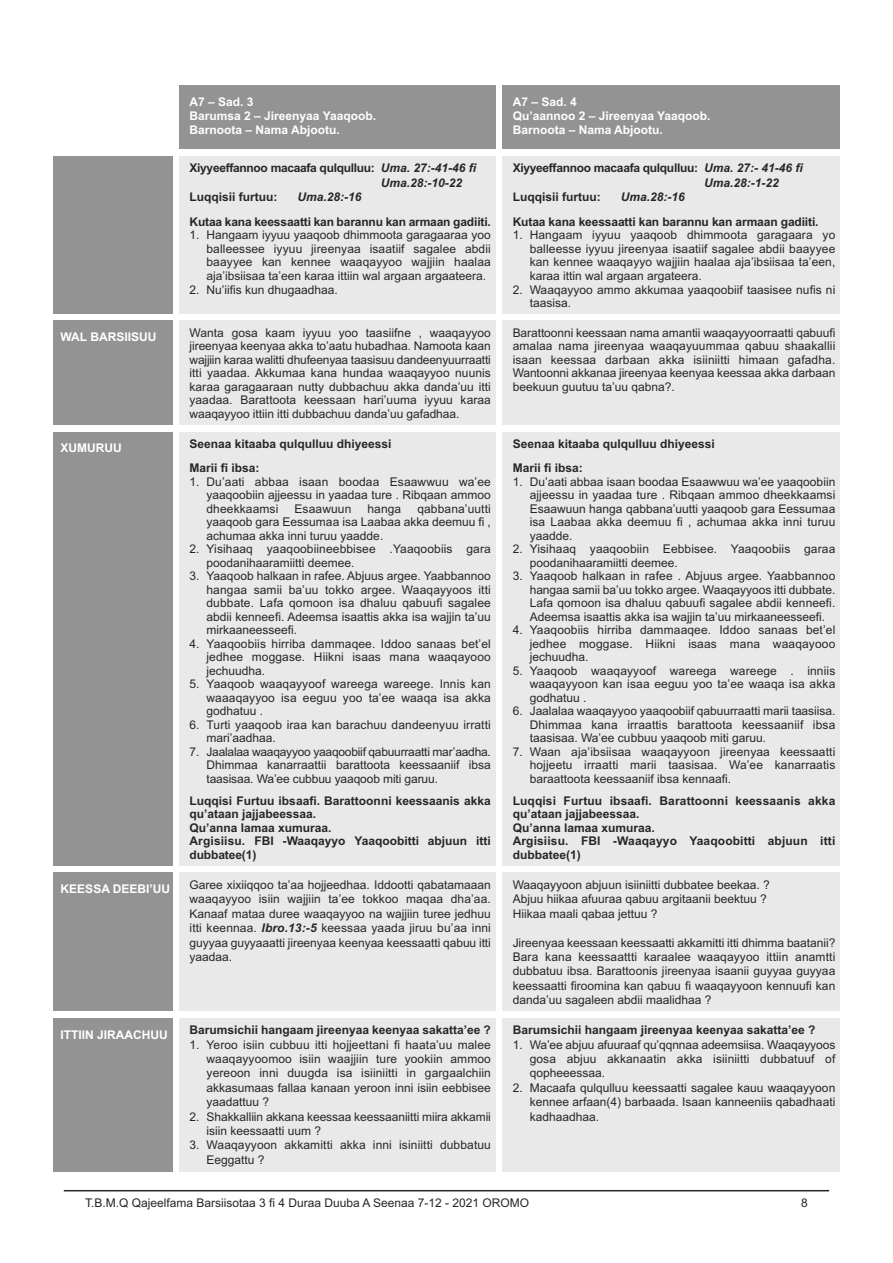
<style>
.page{position:relative;width:893px;height:1263px;background:#fff}
.page>*{position:absolute;margin:0;border:0;box-sizing:border-box;transform-origin:0 0}
.t1{font:12px/13.5px "Arial";color:#272627;text-align:justify}
.t2{font:700 12px/13.5px "Arial";color:#272627}
.t3{font:700 12px/14.4px "Arial";color:#fff}
.t4{font:700 12px/14.4px "Arial";letter-spacing:-.025em;color:#272627}
.t5{font:italic 700 12px "Arial";color:#272627}
.s1{font-style:italic}
.s2{font-weight:700;font-style:italic}
</style>
<div class="page">
<hr style="left:64px;top:1190px;width:765px;height:1px;background:#272627">
<div style="left:179px;top:85px;width:316px;height:64px;background:#939393"></div>
<div style="left:502px;top:85px;width:338px;height:64px;background:#939393"></div>
<div style="left:53px;top:156px;width:119px;height:157px;background:#939393"></div>
<div style="left:179px;top:156px;width:316px;height:157px;background:#e9e9e9"></div>
<div style="left:502px;top:156px;width:338px;height:157px;background:#e9e9e9"></div>
<div style="left:53px;top:320px;width:119px;height:105px;background:#939393"></div>
<div style="left:179px;top:320px;width:316px;height:105px;background:#e9e9e9"></div>
<div style="left:502px;top:320px;width:338px;height:105px;background:#e9e9e9"></div>
<div style="left:53px;top:432px;width:119px;height:434px;background:#939393"></div>
<div style="left:179px;top:432px;width:316px;height:434px;background:#e9e9e9"></div>
<div style="left:502px;top:432px;width:338px;height:434px;background:#e9e9e9"></div>
<div style="left:53px;top:873px;width:119px;height:138px;background:#939393"></div>
<div style="left:179px;top:873px;width:316px;height:138px;background:#e9e9e9"></div>
<div style="left:502px;top:873px;width:338px;height:138px;background:#e9e9e9"></div>
<div style="left:53px;top:1018px;width:119px;height:153px;background:#939393"></div>
<div style="left:179px;top:1018px;width:316px;height:153px;background:#e9e9e9"></div>
<div style="left:502px;top:1018px;width:338px;height:153px;background:#e9e9e9"></div>
<p class="t3" style="left:190px;top:94px;width:188px">A7 – Sad. 3<br>Barumsa 2 – Jireenyaa Yaaqoob.<br>Barnoota – Nama Abjootu.</p>
<p class="t3" style="left:513px;top:94px;width:199px">A7 – Sad. 4<br>Qu’aannoo 2 – Jireenyaa Yaaqoob.<br>Barnoota – Nama Abjootu.</p>
<p class="t4" style="left:381px;top:161px;width:97px;text-indent:-191px">Xiyyeeffannoo macaafa qulqulluu: <span class="s1">Uma. 27:-41-46 fi<br>Uma.28:-10-22</span></p>
<p class="t2" style="left:190px;top:190px;width:89px">Luqqisii furtuu:</p>
<p class="t5" style="left:298px;top:190px;width:66px">Uma.28:-16</p>
<p class="t2" style="left:190px;top:215px;width:303px">Kutaa kana keessaatti kan barannu kan armaan gadiiti.</p>
<p class="t1" style="left:207px;top:229px;width:286px;text-indent:-17px">1. Hangaam iyyuu yaaqoob dhimmoota garagaaraa yoo balleessee iyyuu jireenyaa isaatiif sagalee abdii baayyee kan kennee waaqayyoo wajjiin haalaa aja’ibsiisaa ta’een karaa ittiin wal argaan argaateera.</p>
<p class="t1" style="left:190px;top:283px;width:150px">2. Nu’iifis kun dhugaadhaa.</p>
<p class="t4" style="left:704px;top:161px;width:100px;text-indent:-191px">Xiyyeeffannoo macaafa qulqulluu: <span class="s1">Uma. 27:- 41-46 fi<br>Uma.28:-1-22</span></p>
<p class="t2" style="left:513px;top:190px;width:89px">Luqqisii furtuu:</p>
<p class="t5" style="left:621px;top:190px;width:66px">Uma.28:-16</p>
<p class="t2" style="left:513px;top:215px;width:307px">Kutaa kana keessaatti kan barannu kan armaan gadiiti.</p>
<p class="t1" style="left:530px;top:229px;width:307px;text-indent:-17px">1. Hangaam iyyuu yaaqoob dhimmoota garagaara yo balleesse iyyuu jireenyaa isaatiif sagalee abdii baayyee kan kennee waaqayyo wajjiin haalaa aja’ibsiisaa ta’een, karaa ittin wal argaan argateera.</p>
<p class="t1" style="left:530px;top:283px;width:307px;text-indent:-17px">2. Waaqayyoo ammo akkumaa yaaqoobiif taasisee nufis ni taasisa.</p>
<p class="t3" style="left:61px;top:330px;width:97px">WAL BARSIISUU</p>
<p class="t1" style="left:190px;top:326px;width:303px">Wanta gosa kaam iyyuu yoo taasiifne , waaqayyoo jireenyaa keenyaa akka to’aatu hubadhaa. Namoota kaan wajjiin karaa walitti dhufeenyaa taasisuu dandeenyuurraatti itti yaadaa. Akkumaa kana hundaa waaqayyoo nuunis karaa garagaaraan nutty dubbachuu akka danda’uu itti yaadaa. Barattoota keessaan hari’uuma iyyuu karaa waaqayyoo ittiin itti dubbachuu danda’uu gafadhaa.</p>
<p class="t1" style="left:513px;top:326px;width:324px">Barattoonni keessaan nama amantii waaqayyoorraatti qabuufi amalaa nama jireenyaa waaqayuummaa qabuu shaakallii isaan keessaa darbaan akka isiiniitti himaan gafadha.<br>Wantoonni akkanaa jireenyaa keenyaa keessaa akka darbaan beekuun guutuu ta’uu qabna?.</p>
<p class="t3" style="left:61px;top:441px;width:63px">XUMURUU</p>
<p class="t2" style="left:190px;top:432px;width:204px;line-height:24.2px">Seenaa kitaaba qulqulluu dhiyeessi<br>Marii fi ibsa:</p>
<p class="t1" style="left:207px;top:475px;width:286px;text-indent:-17px">1. Du’aati abbaa isaan boodaa Esaawwuu wa’ee yaaqoobiin ajjeessu in yaadaa ture . Ribqaan ammoo dheekkaamsi</p>
<p class="t2" style="left:513px;top:432px;width:204px;line-height:24.2px">Seenaa kitaaba qulqulluu dhiyeessi<br>Marii fi ibsa:</p>
<p class="t1" style="left:530px;top:475px;width:307px;text-indent:-17px">1. Du’aati abbaa isaan boodaa Esaawwuu wa’ee yaaqoobiin ajjeessu in yaadaa ture . Ribqaan ammoo dheekkaamsi Esaawuun hanga qabbana’uutti yaaqoob gara Eessumaa isa Laabaa akka deemuu fi , achumaa akka inni turuu yaadde.</p>
<p class="t1" style="left:530px;top:542px;width:307px;text-indent:-17px">2. Yisihaaq yaaqoobiin Eebbisee. Yaaqoobiis garaa poodanihaaramiitti deemee.</p>
<p class="t1" style="left:530px;top:569px;width:307px;text-indent:-17px">3. Yaaqoob halkaan in rafee . Abjuus argee. Yaabbannoo hangaa samii ba’uu tokko argee. Waaqayyoos itti dubbate.<br>Lafa qomoon isa dhaluu qabuufi sagalee abdii kenneefi.<br>Adeemsa isaattis akka isa wajjin ta’uu mirkaaneesseefi.</p>
<p class="t1" style="left:530px;top:623px;width:307px;text-indent:-17px">4. Yaaqoobiis hirriba dammaaqee. Iddoo sanaas bet’el jedhee moggase. Hiikni isaas mana waaqayooo jechuudha.</p>
<p class="t1" style="left:530px;top:664px;width:307px;text-indent:-17px">5. Yaaqoob waaqayyoof wareega wareege . inniis waaqayyoon kan isaa eeguu yoo ta’ee waaqa isa akka godhatuu .</p>
<p class="t1" style="left:530px;top:704px;width:307px;text-indent:-17px">6. Jaalalaa waaqayyoo yaaqoobiif qabuurraatti marii taasiisa.<br>Dhimmaa kana irraattis barattoota keessaaniif ibsa taasisaa. Wa’ee cubbuu yaaqoob miti garuu.</p>
<p class="t1" style="left:530px;top:745px;width:307px;text-indent:-17px">7. Waan aja’ibsiisaa waaqayyoon jireenyaa keessaatti hojjeetu irraatti marii taasisaa. Wa’ee kanarraatis baraattoota keessaaniif ibsa kennaafi.</p>
<p class="t2" style="left:513px;top:794px;width:324px">Luqqisi Furtuu ibsaafi. Barattoonni keessaanis akka qu’ataan jajjabeessaa.<br>Qu’anna lamaa xumuraa.<br>Argisiisu. FBI -Waaqayyo Yaaqoobitti abjuun itti dubbatee(1)</p>
<p class="t1" style="left:207px;top:502px;width:286px;text-indent:211px">qabbana’uutti yaaqoob gara Eessumaa isa Laabaa akka deemuu fi , achumaa akka inni turuu yaadde.</p>
<p class="t1" style="left:207px;top:542px;width:286px;text-indent:-17px">2. Yisihaaq yaaqoobiineebbisee .Yaaqoobiis gara poodanihaaramiitti deemee.</p>
<p class="t1" style="left:207px;top:569px;width:286px;text-indent:-17px">3. Yaaqoob halkaan in rafee. Abjuus argee. Yaabbannoo hangaa samii ba’uu tokko argee. Waaqayyoos itti dubbate. Lafa qomoon isa dhaluu qabuufi sagalee abdii kenneefi. Adeemsa isaattis akka isa wajjin ta’uu mirkaaneesseefi.</p>
<p class="t1" style="left:207px;top:637px;width:286px;text-indent:-17px">4. Yaaqoobiis hirriba dammaqee. Iddoo sanaas bet’el jedhee moggase. Hiikni isaas mana waaqayooo jechuudha.</p>
<p class="t1" style="left:207px;top:677px;width:286px;text-indent:-17px">5. Yaaqoob waaqayyoof wareega wareege. Innis kan waaaqayyoo isa eeguu yoo ta’ee waaqa isa akka godhatuu .</p>
<p class="t1" style="left:207px;top:718px;width:286px;text-indent:-17px">6. Turti yaaqoob iraa kan barachuu dandeenyuu irratti mari’aadhaa.</p>
<p class="t1" style="left:207px;top:745px;width:286px;text-indent:-17px">7. Jaalalaa waaqayyoo yaaqoobiif qabuurraatti mar’aadha.<br>Dhimmaa kanarraattii barattoota keessaaniif ibsa taasisaa. Wa’ee cubbuu yaaqoob miti garuu.</p>
<p class="t2" style="left:190px;top:794px;width:303px">Luqqisi Furtuu ibsaafi. Barattoonni keessaanis akka qu’ataan jajjabeessaa.<br>Qu’anna lamaa xumuraa.<br>Argisiisu. FBI -Waaqayyo Yaaqoobitti abjuun itti dubbatee(1)</p>
<p class="t1" style="left:294px;top:502px;width:58px">Esaawuun</p>
<p class="t1" style="left:367px;top:502px;width:35px">hanga</p>
<p class="t3" style="left:61px;top:882px;width:111px">KEESSA DEEBI’UU</p>
<p class="t1" style="left:190px;top:877px;width:303px;line-height:14.4px">Garee xixiiqqoo ta’aa hojjeedhaa. Iddootti qabatamaaan waaqayyoo isiin wajjiin ta’ee tokkoo maqaa dha’aa.<br>Kanaaf mataa duree waaqayyoo na wajjiin turee jedhuu itti keennaa. <span class="s2">Ibro.13:-5</span> keessaa yaada jiruu bu’aa inni guyyaa guyyaaatti jireenyaa keenyaa keessaatti qabuu itti yaadaa.</p>
<p class="t1" style="left:513px;top:877px;width:259px;line-height:14.4px;text-align:left">Waaqayyoon abjuun isiiniitti dubbatee beekaa. ?<br>Abjuu hiikaa afuuraa qabuu argitaanii beektuu ?<br>Hiikaa maali qabaa jettuu ?</p>
<p class="t1" style="left:513px;top:935px;width:324px;line-height:14.4px">Jireenyaa keessaan keessaatti akkamitti itti dhimma baatanii?<br>Bara kana keessaattti karaalee waaqayyoo ittiin anamtti dubbatuu ibsa. Barattoonis jireenyaa isaanii guyyaa guyyaa keessaatti firoomina kan qabuu fi waaqayyoon kennuufi kan danda’uu sagaleen abdii maalidhaa ?</p>
<p class="t3" style="left:61px;top:1027px;width:109px">ITTIIN JIRAACHUU</p>
<p class="t2" style="left:190px;top:1023px;width:303px">Barumsichii hangaam jireenyaa keenyaa sakatta’ee ?</p>
<p class="t1" style="left:207px;top:1037px;width:286px;line-height:14.4px;text-indent:-17px">1. Yeroo isiin cubbuu itti hojjeettani fi haata’uu malee waaqayyoomoo isiin waajjiin ture yookiin ammoo yereoon inni duugda isa isiiniitti in gargaalchiin akkasumaas fallaa kanaan yeroon inni isiin eebbisee yaadattuu ?</p>
<p class="t1" style="left:207px;top:1109px;width:286px;line-height:14.4px;text-indent:-17px">2. Shakkalliin akkana keessaa keessaaniitti miira akkamii isiin keessaatti uum ?</p>
<p class="t1" style="left:207px;top:1138px;width:286px;line-height:14.4px;text-indent:-17px">3. Waaqayyoon akkamitti akka inni isiniitti dubbatuu<br>Eeggattu ?</p>
<p class="t2" style="left:513px;top:1023px;width:304px">Barumsichii hangaam jireenyaa keenyaa sakatta’ee ?</p>
<p class="t1" style="left:530px;top:1037px;width:307px;line-height:14.4px;text-indent:-17px">1. Wa’ee abjuu afuuraaf qu’qqnnaa adeemsiisa. Waaqayyoos gosa abjuu akkanaatin akka isiiniitti dubbatuuf of qopheeessaa.</p>
<p class="t1" style="left:530px;top:1080px;width:307px;line-height:14.4px;text-indent:-17px">2. Macaafa qulqulluu keessaatti sagalee kauu waaqayyoon kennee arfaan(4) barbaada. Isaan kanneeniis qabadhaati kadhaadhaa.</p>
<p class="t1" style="left:85px;top:1196px;width:446px">T.B.M.Q Qajeelfama Barsiisotaa 3 fi 4 Duraa Duuba A Seenaa 7-12 - 2021 OROMO</p>
<p class="t1" style="left:801px;top:1196px;width:8px">8</p>
</div>
